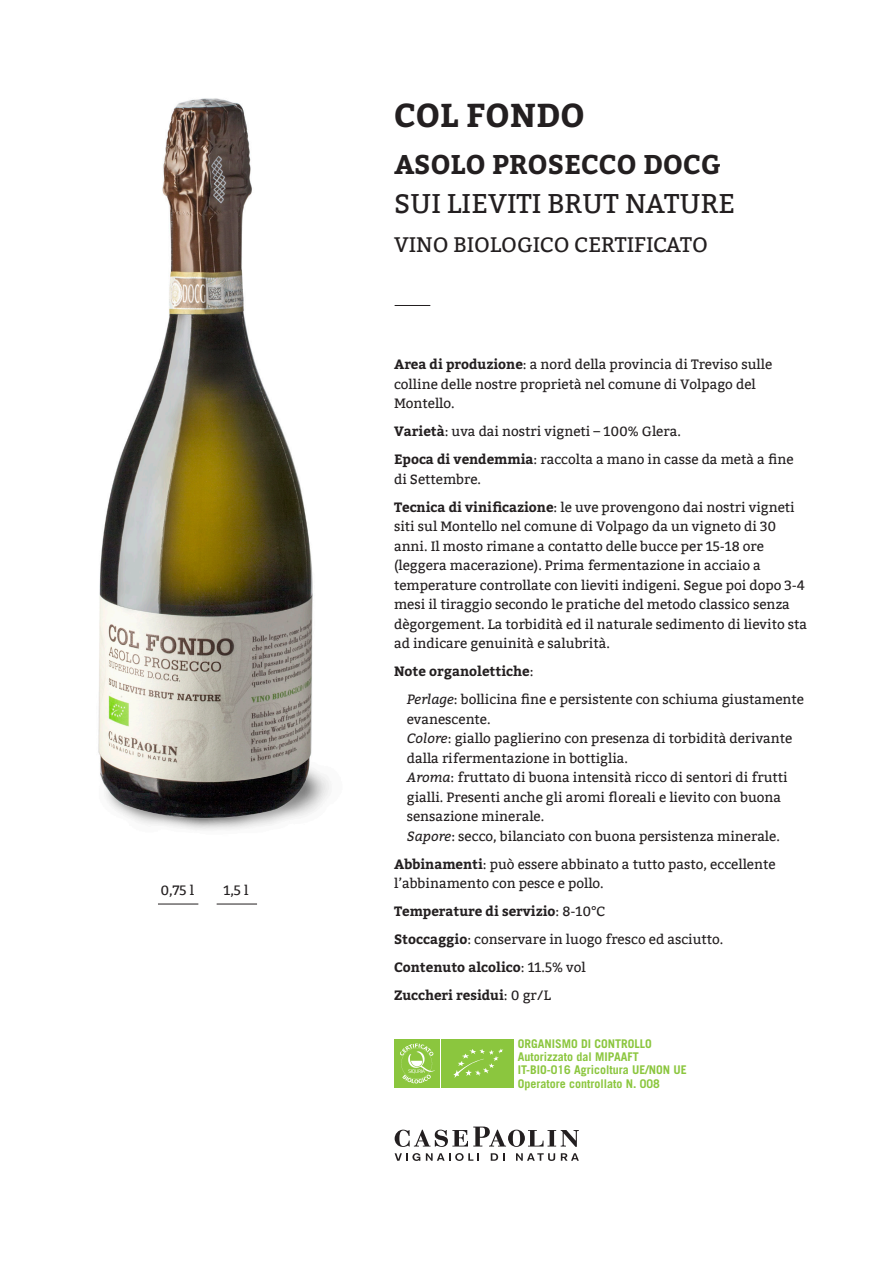
<style>
.page{position:relative;width:893px;height:1263px;background:#fff}
.page>*{position:absolute;margin:0;border:0;box-sizing:border-box;transform-origin:0 0}
.t1{font:700 33px "Bitter";color:#231f20}
.t2{font:27px "Bitter";color:#231f20}
.t3{font:700 27px "Bitter";color:#231f20}
.t4{font:21px "Bitter";color:#231f20}
.t5{font:13.5px/19.5px "Bitter";color:#231f20}
.t6{font:700 13.5px/28px "Bitter";color:#231f20}
.t7{font:700 12px/13.2px "Trade Gothic";color:#8bc63e}
.s1{font-weight:700}
.s2{font-style:italic}
.s3{font-weight:400}
</style>
<div class="page">
<img style="left:98px;top:98px;width:232px;height:732px">
<hr style="left:395px;top:305px;width:35px;height:1px;background:#231f20">
<svg style="left:395px;top:1126px;width:184px;height:21px"></svg>
<svg style="left:395px;top:1153px;width:25px;height:8px"></svg>
<svg style="left:426px;top:1153px;width:53px;height:8px"></svg>
<svg style="left:491px;top:1153px;width:13px;height:8px"></svg>
<svg style="left:516px;top:1153px;width:39px;height:8px"></svg>
<svg style="left:561px;top:1153px;width:18px;height:8px"></svg>
<hr style="left:158px;top:904px;width:40px;height:1px;background:#231f20">
<hr style="left:217px;top:904px;width:40px;height:1px;background:#231f20">
<div style="left:441px;top:1039px;width:73px;height:48px;background:#8bc63e"></div>
<svg style="left:453px;top:1048px;width:50px;height:30px"></svg>
<img style="left:395px;top:1039px;width:45px;height:48px">
<p class="t5" style="left:161px;top:881px;width:35px">0,75 l</p>
<p class="t5" style="left:223px;top:881px;width:27px">1,5 l</p>
<h1 class="t1" style="left:394px;top:96px;width:192px">COL FONDO</h1>
<h2 class="t3" style="left:394px;top:148px;width:328px">ASOLO PROSECCO DOCG</h2>
<h2 class="t2" style="left:394px;top:188px;width:343px">SUI LIEVITI BRUT NATURE</h2>
<h3 class="t4" style="left:394px;top:232px;width:315px">VINO BIOLOGICO CERTIFICATO</h3>
<p class="t5" style="left:394px;top:355px;width:380px"><span class="s1">Area di produzione</span>: a nord della provincia di Treviso sulle colline delle nostre proprietà nel comune di Volpago del<br>Montello.</p>
<p class="t5" style="left:394px;top:418px;width:401px;line-height:28px"><span class="s1">Varietà</span>: uva dai nostri vigneti – 100% Glera.<br><span class="s1">Epoca di vendemmia</span>: raccolta a mano in casse da metà a fine</p>
<p class="t5" style="left:394px;top:465px;width:402px;line-height:28px">di Settembre.<br><span class="s1">Tecnica di vinificazione</span>: le uve provengono dai nostri vigneti</p>
<p class="t5" style="left:394px;top:517px;width:415px">siti sul Montello nel comune di Volpago da un vigneto di 30 anni. Il mosto rimane a contatto delle bucce per 15-18 ore (leggera macerazione). Prima fermentazione in acciaio a temperature controllate con lieviti indigeni. Segue poi dopo 3-4 mesi il tiraggio secondo le pratiche del metodo classico senza dègorgement. La torbidità ed il naturale sedimento di lievito sta ad indicare genuinità e salubrità.</p>
<p class="t5" style="left:407px;top:658px;width:399px;line-height:28px;text-indent:-13px"><span class="s1">Note organolettiche</span>:<br><span class="s2">Perlage</span>: bollicina fine e persistente con schiuma giustamente</p>
<p class="t5" style="left:407px;top:710px;width:387px">evanescente.<br><span class="s2">Colore</span>: giallo paglierino con presenza di torbidità derivante dalla rifermentazione in bottiglia.<br><span class="s2">Aroma</span>: fruttato di buona intensità ricco di sentori di frutti gialli. Presenti anche gli aromi floreali e lievito con buona sensazione minerale.<br><span class="s2">Sapore</span>: secco, bilanciato con buona persistenza minerale.</p>
<p class="t5" style="left:394px;top:855px;width:383px"><span class="s1">Abbinamenti</span>: può essere abbinato a tutto pasto, eccellente l’abbinamento con pesce e pollo.</p>
<p class="t6" style="left:394px;top:898px;width:331px">Temperature di servizio<span class="s3">: 8-10°C<br></span>Stoccaggio<span class="s3">: conservare in luogo fresco ed asciutto.<br></span>Contenuto alcolico<span class="s3">: 11.5% vol<br></span>Zuccheri residui<span class="s3">: 0 gr/L</span></p>
<p class="t7" style="left:518px;top:1037px;width:171px">ORGANISMO DI CONTROLLO<br>Autorizzato dal MIPAAFT<br>IT-BIO-016 Agricoltura UE/NON UE<br>Operatore controllato N. 008</p>
</div>
